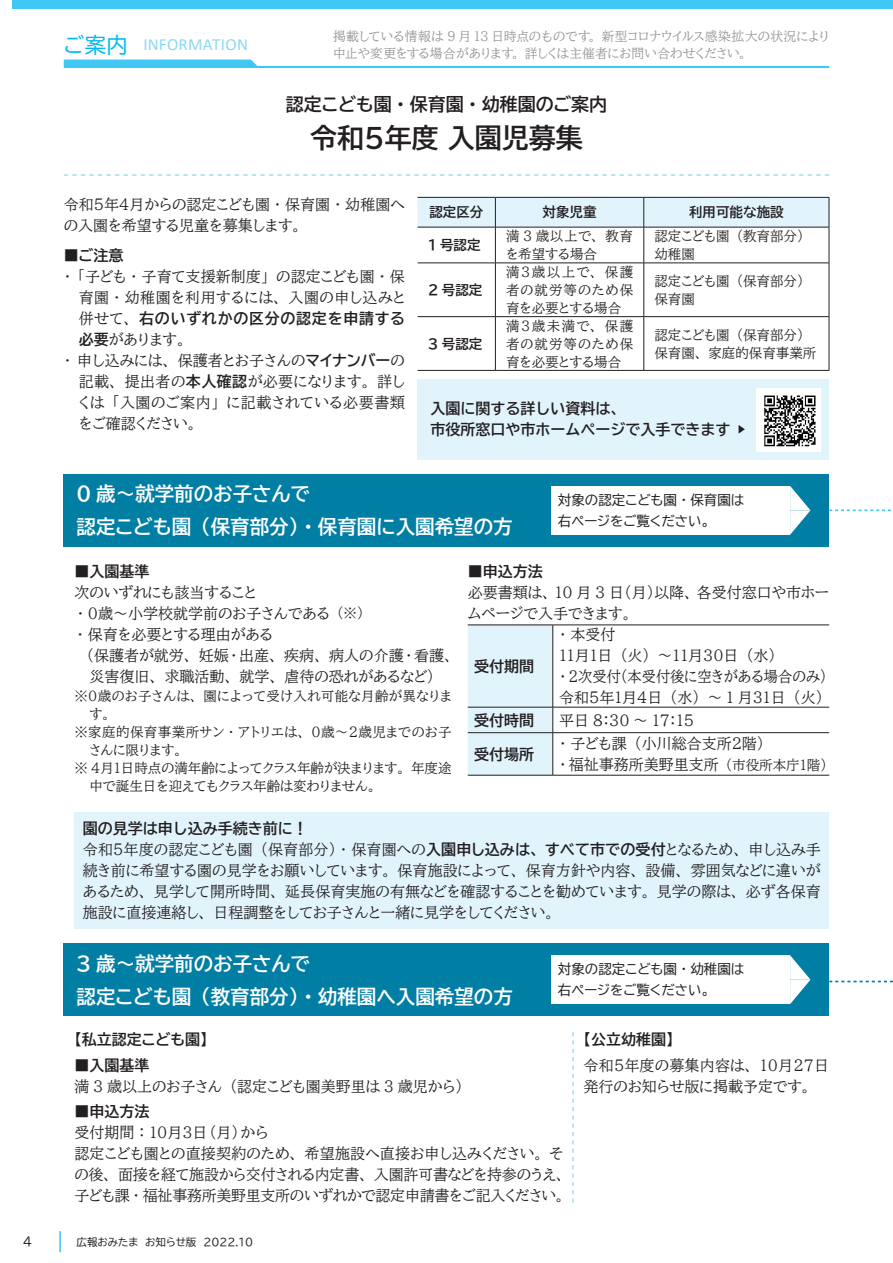
<style>
.page{position:relative;width:893px;height:1263px;background:#fff}
.page>*{position:absolute;margin:0;border:0;box-sizing:border-box;transform-origin:0 0}
.t1{font:27px "BIZ UDP Gothic Bold";color:#231f20}
.t2{font:19.5px/33px "BIZ UDP Gothic Bold";color:#fff}
.t3{font:18px "BIZ UDP Gothic Bold";color:#231f20}
.t4{font:16.95px "Calibri";letter-spacing:.015em;color:#8dd7f7}
.t5{font:15px/21px "BIZ UDP Mincho Medium";color:#231f20}
.t6{font:15px/21px "BIZ UDP Mincho Medium";letter-spacing:.03em;color:#231f20;text-align:right}
.t7{font:15px "BIZ UDP Gothic Bold";color:#231f20}
.t8{font:15px/21px "BIZ UD Gothic Bold";color:#231f20}
.t9{font:15px "BIZ UDP Mincho Medium";letter-spacing:.035em;color:#231f20}
.t10{font:15px "BIZ UDP Gothic Bold";letter-spacing:.045em;color:#231f20}
.t11{font:13.5px/18px "BIZ UDP Mincho Medium";color:#231f20}
.t12{font:13.5px "BIZ UDP Mincho Medium";letter-spacing:.03em;color:#231f20}
.t13{font:13.5px/21px "BIZ UDP Gothic";color:#231f20}
.t14{font:13.5px "BIZ UDP Gothic Bold";color:#231f20}
.t15{font:12.75px/17px "BIZ UDP Mincho Medium";letter-spacing:.01em;color:#939598}
.t16{font:12px "BIZ UDP Gothic";color:#231f20}
.t17{font:10.5px "BIZ UDP Gothic";color:#231f20}
.s1{font-family:"BIZ UDP Gothic";font-size:21.3px;color:#00baf1}
.s2{font-family:"BIZ UDP Mincho Medium"}
.s3{font-family:"BIZ UDP Gothic Bold"}
.s4{font-size:13.5px}
</style>
<div class="page">
<svg style="left:64px;top:60px;width:765px;height:8px"></svg>
<div style="left:13px;top:0;width:880px;height:9px;background:#40c7f4"></div>
<svg style="left:60px;top:1231px;width:1px;height:21px"></svg>
<svg style="left:418px;top:197px;width:412px;height:30px"></svg>
<hr style="left:418px;top:227px;width:77px;height:1px;background:#231f20">
<hr style="left:495px;top:227px;width:149px;height:1px;background:#231f20">
<hr style="left:495px;top:227px;width:1px;height:36px;background:#231f20">
<hr style="left:644px;top:227px;width:185px;height:1px;background:#231f20">
<hr style="left:643px;top:227px;width:1px;height:36px;background:#231f20">
<hr style="left:829px;top:227px;width:1px;height:36px;background:#231f20">
<hr style="left:418px;top:263px;width:77px;height:1px;background:#231f20">
<hr style="left:495px;top:263px;width:149px;height:1px;background:#231f20">
<hr style="left:495px;top:263px;width:1px;height:53px;background:#231f20">
<hr style="left:644px;top:263px;width:185px;height:1px;background:#231f20">
<hr style="left:643px;top:263px;width:1px;height:53px;background:#231f20">
<hr style="left:829px;top:263px;width:1px;height:53px;background:#231f20">
<hr style="left:418px;top:316px;width:77px;height:1px;background:#231f20">
<hr style="left:495px;top:316px;width:149px;height:1px;background:#231f20">
<hr style="left:495px;top:317px;width:1px;height:53px;background:#231f20">
<hr style="left:644px;top:316px;width:185px;height:1px;background:#231f20">
<hr style="left:643px;top:317px;width:1px;height:53px;background:#231f20">
<hr style="left:829px;top:317px;width:1px;height:53px;background:#231f20">
<hr style="left:418px;top:370px;width:77px;height:1px;background:#231f20">
<hr style="left:495px;top:370px;width:149px;height:1px;background:#231f20">
<hr style="left:644px;top:370px;width:185px;height:1px;background:#231f20">
<svg style="left:64px;top:174px;width:765px;height:2px"></svg>
<div style="left:418px;top:379px;width:411px;height:81px;background:#e1f4fc"></div>
<div style="left:74px;top:813px;width:755px;height:116px;background:#e1f4fc"></div>
<div style="left:64px;top:474px;width:765px;height:72px;background:#007ea4"></div>
<div style="left:64px;top:943px;width:765px;height:73px;background:#007ea4"></div>
<hr style="left:553px;top:625px;width:276px;height:1px;background:#231f20">
<hr style="left:553px;top:707px;width:276px;height:1px;background:#231f20">
<div style="left:468px;top:625px;width:86px;height:150px;background:#e1f4fc"></div>
<hr style="left:468px;top:732px;width:85px;height:1px;background:#231f20">
<hr style="left:553px;top:732px;width:276px;height:1px;background:#231f20">
<hr style="left:553px;top:733px;width:1px;height:42px;background:#231f20">
<hr style="left:468px;top:775px;width:85px;height:1px;background:#231f20">
<hr style="left:553px;top:775px;width:276px;height:1px;background:#231f20">
<svg style="left:790px;top:486px;width:20px;height:49px"></svg>
<div style="left:551px;top:486px;width:239px;height:49px;background:#fff"></div>
<svg style="left:790px;top:955px;width:20px;height:49px"></svg>
<div style="left:551px;top:955px;width:239px;height:49px;background:#fff"></div>
<img style="left:757px;top:388px;width:64px;height:64px">
<svg style="left:572px;top:1032px;width:2px;height:171px"></svg>
<svg style="left:829px;top:509px;width:62px;height:2px"></svg>
<svg style="left:829px;top:981px;width:64px;height:1px"></svg>
<p class="t4" style="left:64px;top:33px;width:186px"><span class="s1">ご案内</span> INFORMATION</p>
<p class="t15" style="left:333px;top:28px;width:498px">掲載している情報は 9 月 13 日時点のものです。新型コロナウイルス感染拡大の状況により中止や変更をする場合があります。詳しくは主催者にお問い合わせください。</p>
<p class="t3" style="left:286px;top:96px;width:323px">認定こども園・保育園・幼稚園のご案内</p>
<h1 class="t1" style="left:310px;top:124px;width:274px">令和５年度 入園児募集</h1>
<p class="t5" style="left:64px;top:194px;width:342px">令和５年４月からの認定こども園・保育園・幼稚園への入園を希望する児童を募集します。</p>
<p class="t7" style="left:64px;top:248px;width:61px">■ご注意</p>
<p class="t6" style="left:64px;top:266px;width:343px">・「子ども・子育て支援新制度」の認定こども園・保育園・幼稚園を利用するには、入園の申し込みと</p>
<p class="t10" style="left:79px;top:311px;width:327px"><span class="s2">併せて、</span>右のいずれかの区分の認定を申請する</p>
<p class="t5" style="left:79px;top:329px;width:109px"><span class="s3">必要</span>があります。</p>
<p class="t5" style="left:64px;top:350px;width:343px">・申し込みには、保護者とお子さんの<span class="s3">マイナンバー</span>の</p>
<p class="t6" style="left:79px;top:371px;width:327px">記載、提出者の<span class="s3">本人確認</span>が必要になります。詳し</p>
<p class="t9" style="left:79px;top:395px;width:328px">くは「入園のご案内」に記載されている必要書類</p>
<p class="t5" style="left:79px;top:413px;width:120px">をご確認ください。</p>
<p class="t14" style="left:429px;top:205px;width:55px">認定区分</p>
<p class="t14" style="left:543px;top:205px;width:55px">対象児童</p>
<p class="t14" style="left:689px;top:205px;width:96px">利用可能な施設</p>
<p class="t14" style="left:428px;top:238px;width:54px">1 号認定</p>
<p class="t11" style="left:506px;top:227px;width:129px">満 3 歳以上で、教育を希望する場合</p>
<p class="t11" style="left:654px;top:227px;width:151px">認定こども園（教育部分）幼稚園</p>
<p class="t14" style="left:428px;top:283px;width:56px">2 号認定</p>
<p class="t11" style="left:506px;top:263px;width:129px;text-align:justify">満３歳以上で、保護者の就労等のため保育を必要とする場合</p>
<p class="t11" style="left:654px;top:272px;width:151px">認定こども園（保育部分）保育園</p>
<p class="t14" style="left:428px;top:337px;width:56px">3 号認定</p>
<p class="t11" style="left:506px;top:316px;width:129px;text-align:justify">満３歳未満で、保護者の就労等のため保育を必要とする場合</p>
<p class="t11" style="left:654px;top:325px;width:163px">認定こども園（保育部分）保育園、家庭的保育事業所</p>
<p class="t8" style="left:430px;top:398px;width:316px">入園に関する詳しい資料は、<br>市役所窓口や市ホームページで入手できます ▶</p>
<h2 class="t2" style="left:77px;top:477px;width:438px">0 歳～就学前のお子さんで<br>認定こども園（保育部分）・保育園に入園希望の方</h2>
<p class="t13" style="left:558px;top:489px;width:188px">対象の認定こども園・保育園は右ページをご覧ください。</p>
<p class="t7" style="left:74px;top:563px;width:76px">■入園基準</p>
<p class="t5" style="left:74px;top:581px;width:183px">次のいずれにも該当すること</p>
<p class="t5" style="left:77px;top:602px;width:289px">・０歳～小学校就学前のお子さんである<span class="s4">（※）</span></p>
<p class="t5" style="left:77px;top:623px;width:198px">・保育を必要とする理由がある</p>
<p class="t5" style="left:77px;top:644px;width:378px">　（保護者が就労、妊娠・出産、疾病、病人の介護・看護、</p>
<p class="t5" style="left:89px;top:665px;width:346px">災害復旧、求職活動、就学、虐待の恐れがあるなど）</p>
<p class="t12" style="left:74px;top:689px;width:379px">※０歳のお子さんは、園によって受け入れ可能な月齢が異なりま</p>
<p class="t11" style="left:89px;top:705px;width:23px">す。</p>
<p class="t12" style="left:74px;top:725px;width:379px">※家庭的保育事業所サン・アトリエは、０歳～２歳児までのお子</p>
<p class="t11" style="left:89px;top:741px;width:95px">さんに限ります。</p>
<p class="t11" style="left:74px;top:759px;width:379px">※ ４月１日時点の満年齢によってクラス年齢が決まります。年度途</p>
<p class="t11" style="left:89px;top:777px;width:288px">中で誕生日を迎えてもクラス年齢は変わりません。</p>
<p class="t7" style="left:468px;top:563px;width:76px">■申込方法</p>
<p class="t5" style="left:468px;top:581px;width:363px">必要書類は、 10 月 3 日（月）以降、各受付窓口や市ホームページで入手できます。</p>
<p class="t7" style="left:474px;top:658px;width:61px">受付期間</p>
<p class="t5" style="left:559px;top:624px;width:269px">・本受付<br>１１月１日（火）～１１月３０日（水）<br>・２次受付（本受付後に空きがある場合のみ）令和５年１月４日（水）～ 1 月３１日（火）</p>
<p class="t7" style="left:474px;top:712px;width:61px">受付時間</p>
<p class="t5" style="left:559px;top:709px;width:136px">平日 8：30 ～ 17：15</p>
<p class="t7" style="left:474px;top:746px;width:61px">受付場所</p>
<p class="t5" style="left:559px;top:733px;width:269px">・子ども課（小川総合支所２階）<br>・福祉事務所美野里支所<span class="s4">（市役所本庁１階）</span></p>
<p class="t8" style="left:83px;top:818px;width:226px">園の見学は申し込み手続き前に！</p>
<p class="t5" style="left:83px;top:839px;width:739px;text-align:justify">令和５年度の認定こども園（保育部分）・保育園への<span class="s3">入園申し込みは、すべて市での受付</span>となるため、申し込み手続き前に希望する園の見学をお願いしています。保育施設によって、保育方針や内容、設備、雰囲気などに違いがあるため、見学して開所時間、延長保育実施の有無などを確認することを勧めています。見学の際は、必ず各保育施設に直接連絡し、日程調整をしてお子さんと一緒に見学をしてください。</p>
<h2 class="t2" style="left:77px;top:947px;width:438px">3 歳～就学前のお子さんで<br>認定こども園（教育部分）・幼稚園へ入園希望の方</h2>
<p class="t13" style="left:558px;top:959px;width:188px">対象の認定こども園・幼稚園は右ページをご覧ください。</p>
<p class="t7" style="left:74px;top:1032px;width:135px">【私立認定こども園】</p>
<p class="t7" style="left:74px;top:1057px;width:76px">■入園基準</p>
<p class="t5" style="left:74px;top:1075px;width:390px">満 3 歳以上のお子さん（認定こども園美野里は 3 歳児から）</p>
<p class="t7" style="left:74px;top:1104px;width:76px">■申込方法</p>
<p class="t5" style="left:74px;top:1122px;width:492px">受付期間：１０月３日（月）から<br>認定こども園との直接契約のため、希望施設へ直接お申し込みください。その後、面接を経て施設から交付される内定書、入園許可書などを持参のうえ、子ども課・福祉事務所美野里支所のいずれかで認定申請書をご記入ください。</p>
<p class="t16" style="left:23px;top:1236px;width:11px">4</p>
<p class="t17" style="left:77px;top:1236px;width:178px">広報おみたま　お知らせ版　2022.10</p>
<p class="t7" style="left:584px;top:1032px;width:91px">【公立幼稚園】</p>
<p class="t5" style="left:584px;top:1054px;width:247px">令和５年度の募集内容は、１０月２７日発行のお知らせ版に掲載予定です。</p>
</div>
